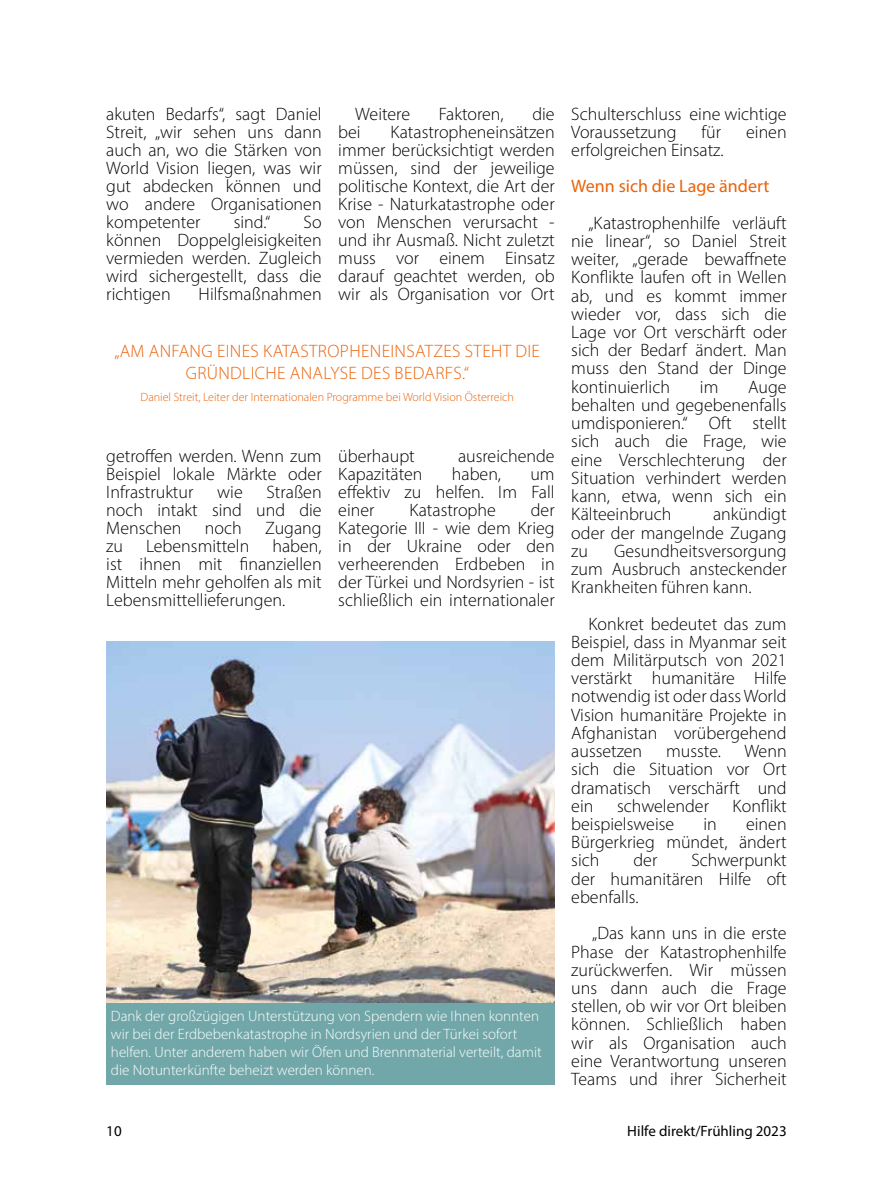
<style>
.page{position:relative;width:893px;height:1191px;background:#fff}
.page>*{position:absolute;margin:0;border:0;box-sizing:border-box;transform-origin:0 0}
.t1{font:300 18px/18.1px "Myriad Pro";color:#000;text-align:justify}
.t2{font:300 18px/21.6px "Myriad Pro";letter-spacing:.02em;color:#eb6209;text-align:center}
.t3{font:18px "Myriad Pro";color:#eb6209}
.t4{font:300 15px/18px "Myriad Pro";color:#fff}
.t5{font:15px "Myriad Pro";color:#000}
.t6{font:300 12px "Myriad Pro";color:#eb6209}
</style>
<div class="page">
<img style="left:106px;top:641px;width:449px;height:362px">
<div style="left:106px;top:1003px;width:449px;height:81px;background:#71a7a9"></div>
<p class="t1" style="left:106px;top:105px;width:217px">akuten Bedarfs“, sagt Daniel Streit, „wir sehen uns dann auch an, wo die Stärken von World Vision liegen, was wir gut abdecken können und wo andere Organisationen kompetenter</p>
<p class="t1" style="left:234px;top:213px;width:38px">sind.“</p>
<p class="t1" style="left:106px;top:213px;width:217px;text-indent:197px">So können Doppelgleisigkeiten vermieden werden. Zugleich wird sichergestellt, dass die richtigen</p>
<p class="t1" style="left:198px;top:285px;width:125px">Hilfsmaßnahmen</p>
<p class="t1" style="left:355px;top:105px;width:56px">Weitere</p>
<p class="t1" style="left:439px;top:105px;width:66px">Faktoren,</p>
<p class="t1" style="left:532px;top:105px;width:24px">die</p>
<p class="t1" style="left:338px;top:123px;width:24px">bei</p>
<p class="t1" style="left:338px;top:123px;width:218px;text-indent:52px">Katastropheneinsätzen immer berücksichtigt werden müssen, sind der jeweilige politische Kontext, die Art der Krise - Naturkatastrophe oder von Menschen verursacht - und ihr Ausmaß. Nicht zuletzt muss vor einem Einsatz darauf geachtet werden, ob wir als Organisation vor Ort</p>
<p class="t2" style="left:114px;top:340px;width:427px">„AM ANFANG EINES KATASTROPHENEINSATZES STEHT DIE<br>GRÜNDLICHE ANALYSE DES BEDARFS.“</p>
<p class="t6" style="left:141px;top:390px;width:375px">Daniel Streit, Leiter der Internationalen Programme bei World Vision Österreich</p>
<p class="t1" style="left:106px;top:447px;width:217px">getroffen werden. Wenn zum Beispiel lokale Märkte oder Infrastruktur</p>
<p class="t1" style="left:106px;top:483px;width:217px;text-indent:160px">Straßen noch intakt sind und die Menschen</p>
<p class="t1" style="left:217px;top:483px;width:27px">wie</p>
<p class="t1" style="left:205px;top:519px;width:38px">noch</p>
<p class="t1" style="left:265px;top:519px;width:58px">Zugang</p>
<p class="t1" style="left:106px;top:537px;width:18px">zu</p>
<p class="t1" style="left:146px;top:537px;width:105px">Lebensmitteln</p>
<p class="t1" style="left:106px;top:537px;width:217px;text-indent:166px">haben, ist ihnen mit finanziellen Mitteln mehr geholfen als mit Lebensmittellieferungen.</p>
<p class="t1" style="left:338px;top:447px;width:78px">überhaupt</p>
<p class="t1" style="left:458px;top:447px;width:98px">ausreichende</p>
<p class="t1" style="left:338px;top:465px;width:86px">Kapazitäten</p>
<p class="t1" style="left:452px;top:465px;width:51px">haben,</p>
<p class="t1" style="left:338px;top:465px;width:218px;text-indent:192px">um effektiv zu helfen. Im Fall einer</p>
<p class="t1" style="left:338px;top:501px;width:218px;text-indent:193px">der Kategorie III - wie dem Krieg in der Ukraine oder den verheerenden Erdbeben in der Türkei und Nordsyrien - ist schließlich ein internationaler</p>
<p class="t1" style="left:409px;top:501px;width:88px">Katastrophe</p>
<p class="t4" style="left:111px;top:1007px;width:432px">Dank der großzügigen Unterstützung von Spendern wie Ihnen konnten wir bei der Erdbebenkatastrophe in Nordsyrien und der Türkei sofort helfen. Unter anderem haben wir Öfen und Brennmaterial verteilt, damit die Notunterkünfte beheizt werden können.</p>
<p class="t1" style="left:571px;top:105px;width:217px">Schulterschluss eine wichtige<br>Voraussetzung</p>
<p class="t1" style="left:702px;top:123px;width:21px">für</p>
<p class="t1" style="left:746px;top:123px;width:42px">einen</p>
<p class="t1" style="left:571px;top:141px;width:154px">erfolgreichen Einsatz.</p>
<p class="t3" style="left:571px;top:175px;width:200px">Wenn sich die Lage ändert</p>
<p class="t1" style="left:571px;top:213px;width:217px;text-indent:17px">„Katastrophenhilfe verläuft nie linear“, so Daniel Streit weiter, „gerade bewaffnete Konflikte laufen oft in Wellen ab, und es kommt immer wieder vor, dass sich die Lage vor Ort verschärft oder sich der Bedarf ändert. Man muss den Stand der Dinge kontinuierlich</p>
<p class="t1" style="left:571px;top:377px;width:217px;text-indent:177px">Auge behalten und gegebenenfalls umdisponieren.“ Oft stellt sich auch die Frage, wie eine Verschlechterung der Situation verhindert werden kann, etwa, wenn sich ein Kälteeinbruch</p>
<p class="t1" style="left:700px;top:377px;width:20px">im</p>
<p class="t1" style="left:571px;top:505px;width:217px;text-indent:142px">ankündigt oder der mangelnde Zugang zu</p>
<p class="t1" style="left:571px;top:541px;width:217px;text-indent:43px">Gesundheitsversorgung zum Ausbruch ansteckender Krankheiten führen kann.</p>
<p class="t1" style="left:571px;top:614px;width:217px;text-indent:17px">Konkret bedeutet das zum Beispiel, dass in Myanmar seit dem Militärputsch von 2021 verstärkt humanitäre Hilfe notwendig ist oder dass World Vision humanitäre Projekte in Afghanistan vorübergehend aussetzen</p>
<p class="t1" style="left:571px;top:742px;width:217px;text-indent:173px">Wenn sich die Situation vor Ort dramatisch verschärft und ein</p>
<p class="t1" style="left:666px;top:742px;width:56px">musste.</p>
<p class="t1" style="left:617px;top:796px;width:93px">schwelender</p>
<p class="t1" style="left:733px;top:796px;width:56px">Konflikt</p>
<p class="t1" style="left:571px;top:814px;width:104px">beispielsweise</p>
<p class="t1" style="left:703px;top:814px;width:15px">in</p>
<p class="t1" style="left:571px;top:814px;width:217px;text-indent:175px">einen Bürgerkrieg mündet, ändert sich</p>
<p class="t1" style="left:571px;top:851px;width:217px;text-indent:120px">Schwerpunkt der humanitären Hilfe oft ebenfalls.</p>
<p class="t1" style="left:571px;top:924px;width:217px;text-indent:21px">„Das kann uns in die erste Phase der Katastrophenhilfe zurückwerfen. Wir müssen uns dann auch die Frage stellen, ob wir vor Ort bleiben können. Schließlich haben wir als Organisation auch eine Verantwortung unseren Teams und ihrer Sicherheit</p>
<p class="t1" style="left:633px;top:851px;width:25px">der</p>
<p class="t5" style="left:106px;top:1121px;width:17px">10</p>
<p class="t5" style="left:627px;top:1121px;width:161px">Hilfe direkt/Frühling 2023</p>
</div>
